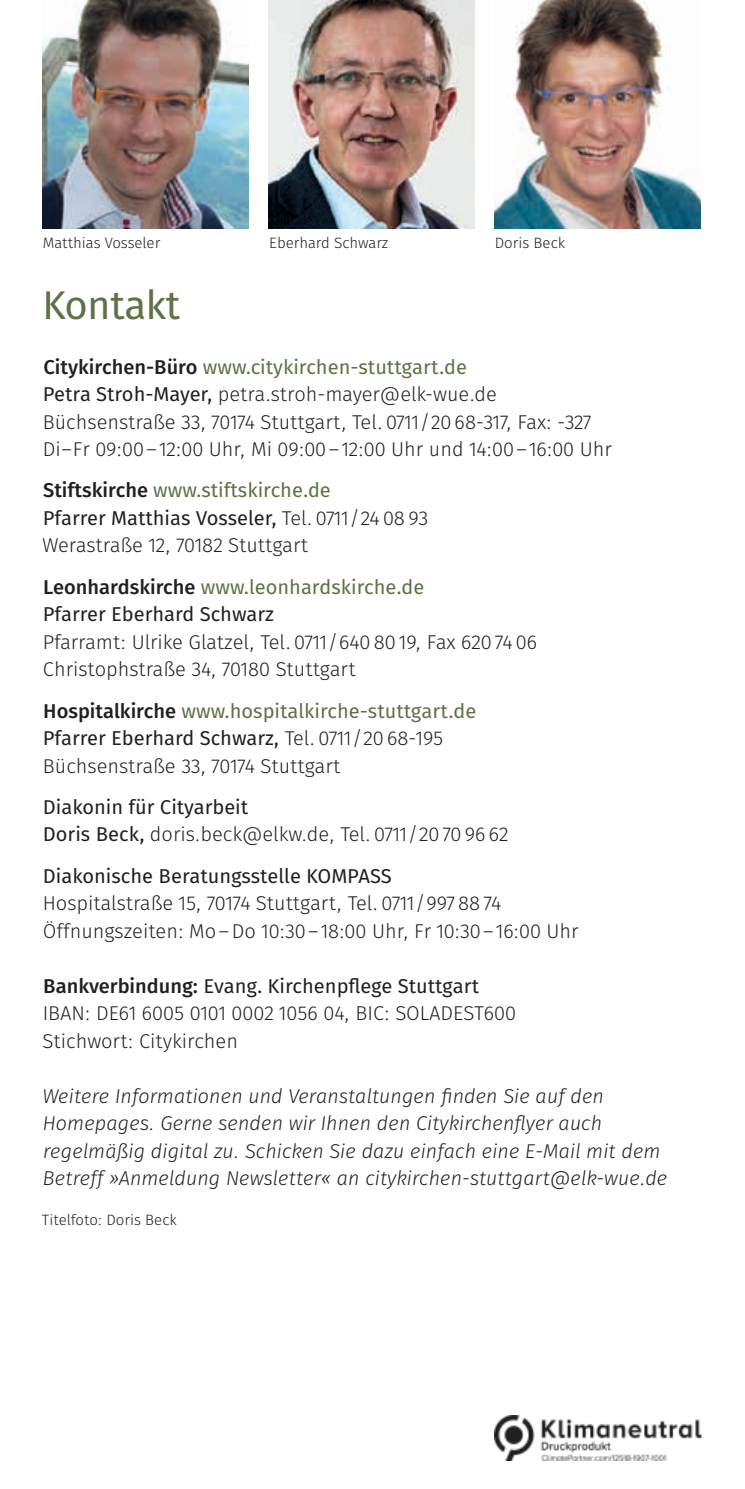
<style>
.page{position:relative;width:745px;height:1489px;background:#fff}
.page>*{position:absolute;margin:0;border:0;box-sizing:border-box;transform-origin:0 0}
.t1{font:40px "Fira Sans OT";letter-spacing:-.015em;color:#5e7246}
.t2{font:20px/27.5px "Fira Sans OT Light";color:#231f21}
.t3{font:italic 20px/27.5px "Fira Sans OT Light";color:#231f21}
.t4{font:20px/27.5px "Fira Sans OT";color:#5e7246}
.t5{font:20px/27.5px "Fira Sans OT";color:#231f21}
.t6{font:15px "Fira Sans OT Light";color:#231f21}
.s1{font-family:"Fira Sans OT Medium";color:#231f21}
.s2{font-family:"Fira Sans OT"}
.s3{font-family:"Fira Sans OT Medium"}
.s4{color:#5e7246}
.s5{font-family:"Fira Sans OT Light"}
.s6{color:#231f21}
.s7{font-family:"Fira Sans OT Light";color:#231f21}
</style>
<div class="page">
<img style="left:494px;top:0;width:206px;height:229px">
<img style="left:268px;top:0;width:206px;height:229px">
<img style="left:43px;top:0;width:205px;height:229px">
<img style="left:494px;top:1415px;width:208px;height:45px">
<p class="t6" style="left:43px;top:232px;width:119px">Matthias Vosseler</p>
<p class="t6" style="left:269px;top:232px;width:120px">Eberhard Schwarz</p>
<p class="t6" style="left:494px;top:232px;width:72px">Doris Beck</p>
<h1 class="t1" style="left:42px;top:276px;width:139px">Kontakt</h1>
<p class="t4" style="left:43px;top:354px;width:425px"><span class="s1">Citykirchen-Büro</span> www.citykirchen-stuttgart.de</p>
<p class="t2" style="left:43px;top:382px;width:570px"><span class="s2">Petra Stroh-Mayer,</span> petra.stroh-mayer@elk-wue.de<br>Büchsenstraße 33, 70174 Stuttgart, Tel. 0711/20 68-317, Fax: -327<br>Di–Fr 09:00–12:00 Uhr, Mi 09:00–12:00 Uhr und 14:00–16:00 Uhr</p>
<p class="t5" style="left:43px;top:478px;width:386px"><span class="s3">Stiftskirche</span> <span class="s4">www.stiftskirche.de<br></span>Pfarrer Matthias Vosseler, <span class="s5">Tel. 0711/24 08 93</span></p>
<p class="t2" style="left:43px;top:533px;width:267px">Werastraße 12, 70182 Stuttgart</p>
<p class="t4" style="left:43px;top:574px;width:383px"><span class="s1">Leonhardskirche</span> www.leonhardskirche.de<br><span class="s6">Pfarrer E berhard Schwarz</span></p>
<p class="t2" style="left:43px;top:629px;width:495px">Pfarramt: Ulrike Glatzel, Tel. 0711/640 80 19, Fax 620 74 06<br>Christophstraße 34, 70180 Stuttgart</p>
<p class="t4" style="left:43px;top:698px;width:434px"><span class="s1">Hospitalkirche</span> www.hospitalkirche-stuttgart.de<br><span class="s6">Pfarrer E berhard Schwarz,</span> <span class="s7">Tel. 0711/20 68-195</span></p>
<p class="t2" style="left:43px;top:753px;width:299px">Büchsenstraße 33, 70174 Stuttgart</p>
<p class="t5" style="left:43px;top:794px;width:207px">Diakonin für Cityarbeit</p>
<p class="t2" style="left:43px;top:822px;width:467px"><span class="s2">Doris Beck,</span> doris.beck@elkw.de, Tel. 0711/20 70 96 62</p>
<p class="t5" style="left:43px;top:863px;width:350px">D iakonische Beratungsstelle KOMPASS</p>
<p class="t2" style="left:43px;top:890px;width:537px">Hospitalstraße 15, 70174 Stuttgart, Tel. 0711/997 88 74<br>Öffnungszeiten: Mo–Do 10:30–18:00 Uhr, Fr 10:30–16:00 Uhr</p>
<p class="t5" style="left:43px;top:973px;width:437px"><span class="s3">Bankverbindung:</span> Evang. Kirchenpflege Stuttgart</p>
<p class="t2" style="left:43px;top:1000px;width:474px">IBAN: DE61 6005 0101 0002 1056 04, BIC: SOLADEST600<br>Stichwort: Citykirchen</p>
<p class="t3" style="left:43px;top:1083px;width:626px">Weitere Informationen und Veranstaltungen finden Sie auf den Homepages. Gerne senden wir Ihnen den Citykirchenflyer auch regelmäßig digital zu. Schicken Sie dazu einfach eine E-Mail mit dem Betreff »Anmeldung Newsletter« an citykirchen-stuttgart@elk-wue.de</p>
<p class="t6" style="left:42px;top:1208px;width:136px">Titelfoto: Doris Beck</p>
</div>
